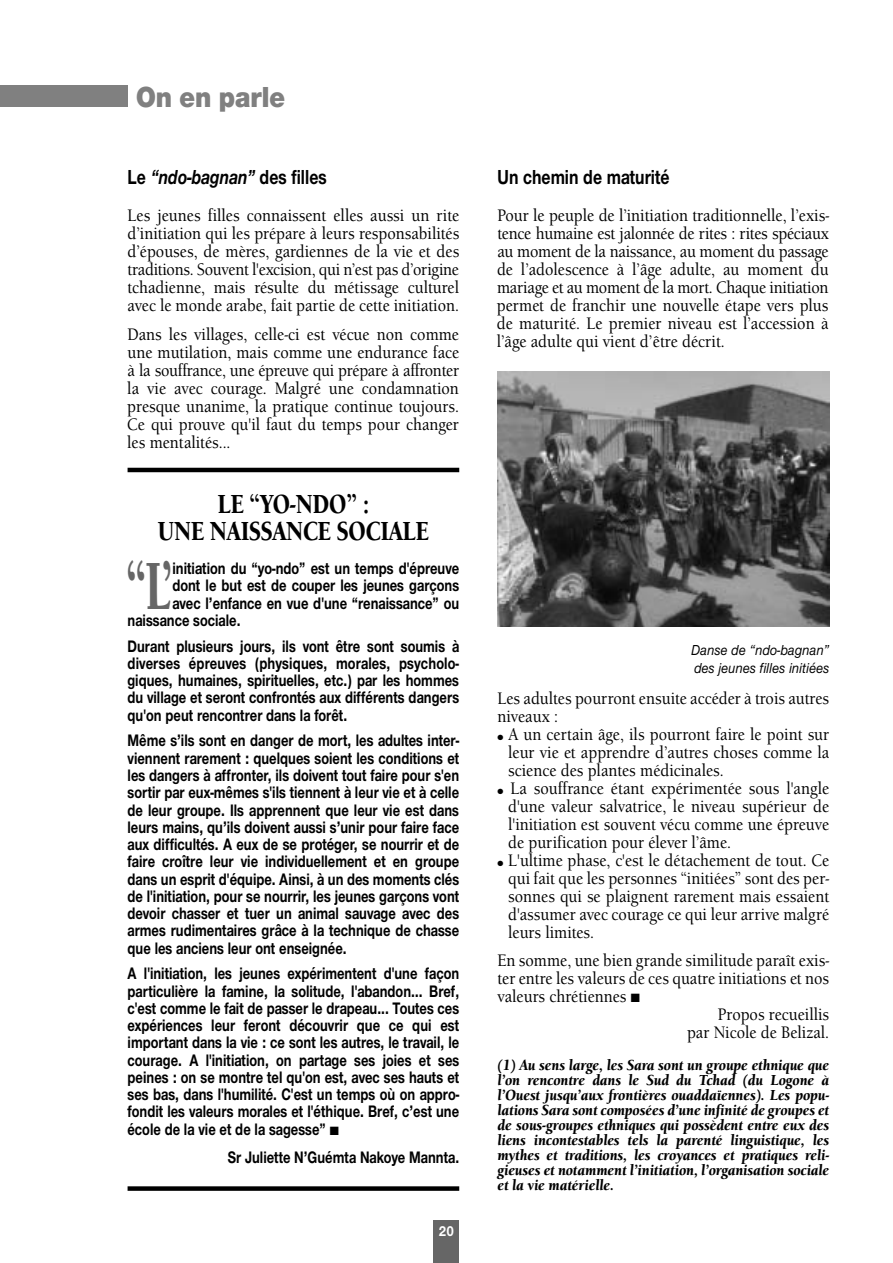
<style>
.page{position:relative;width:893px;height:1263px;background:#fff}
.page>*{position:absolute;margin:0;border:0;box-sizing:border-box;transform-origin:0 0}
.t1{font:900 69px "Berkeley Old Style Itc T";color:#666;scale:.6 1}
.t2{font:900 30px "Nimbus Sans Novus T";color:#808080;scale:.9 1}
.t3{font:900 27px/27px "Berkeley Old Style Itc T";color:#000;text-align:center;scale:.8 1}
.t4{font:italic 700 21px "Nimbus Sans Novus T";color:#000;scale:.8 1}
.t5{font:700 21px "Nimbus Sans Novus T";color:#000;scale:.8 1}
.t6{font:500 17.25px/18px "Berkeley Old Style Itc T";color:#000;text-align:justify;scale:.9 1}
.t7{font:700 17.25px/17.2px "Nimbus Sans Novus T";color:#000;text-align:justify;scale:.8 1}
.t8{font:italic 900 15px/15px "Berkeley Old Style Itc T";color:#000;text-align:justify;scale:.9 1}
.t9{font:italic 500 15px/18px "Nimbus Sans Novus T";color:#000;scale:.9 1}
.t10{font:700 15px "Nimbus Sans Novus T";color:#fff;scale:.9 1}
.s1{font-style:normal}
</style>
<div class="page">
<div style="left:434px;top:1220px;width:25px;height:43px;background:#666"></div>
<div style="left:0;top:85px;width:128px;height:21px;background:#808080"></div>
<img style="left:497px;top:372px;width:332px;height:255px">
<hr style="left:128px;top:468px;width:331px;height:4px;background:#000">
<div style="left:128px;top:1186px;width:331px;height:5px;background:#000"></div>
<h2 class="t2" style="left:136px;top:79px;width:167px">On en parle</h2>
<p class="t4" style="left:128px;top:165px;width:250px"><span class="s1">Le</span> “ndo-bagnan” <span class="s1">des filles</span></p>
<p class="t6" style="left:127px;top:206px;width:370px">Les jeunes filles connaissent elles aussi un rite d’initiation qui les prépare à leurs responsabilités d’épouses, de mères, gardiennes de la vie et des traditions. Souvent l'excision, qui n’est pas d’origine tchadienne, mais résulte du métissage culturel avec le monde arabe, fait partie de cette initiation.</p>
<p class="t6" style="left:127px;top:325px;width:370px">Dans les villages, celle-ci est vécue non comme une mutilation, mais comme une endurance face à la souffrance, une épreuve qui prépare à affronter la vie avec courage. Malgré une condamnation presque unanime, la pratique continue toujours.<br>Ce qui prouve qu'il faut du temps pour changer les mentalités...</p>
<h3 class="t3" style="left:158px;top:490px;width:340px">LE “YO-NDO” :<br>UNE NAISSANCE SOCIALE</h3>
<h1 class="t1" style="left:126px;top:545px;width:79px">“L’</h1>
<p class="t7" style="left:172px;top:560px;width:360px">initiation du “yo-ndo” est un temps d'épreuve</p>
<p class="t7" style="left:172px;top:577px;width:360px">dont le but est de couper les jeunes garçons</p>
<p class="t7" style="left:172px;top:594px;width:360px">avec l’enfance en vue d'une “renaissance” ou</p>
<p class="t7" style="left:128px;top:611px;width:143px">naissance sociale.</p>
<p class="t7" style="left:127px;top:637px;width:416px">Durant plusieurs jours, ils vont être sont soumis à diverses épreuves (physiques, morales, psycholo&shy;giques, humaines, spirituelles, etc.) par les hommes du village et seront confrontés aux différents dangers qu'on peut rencontrer dans la forêt.</p>
<p class="t7" style="left:127px;top:732px;width:416px">Même s’ils sont en danger de mort, les adultes inter&shy;viennent rarement : quelques soient les conditions et les dangers à affronter, ils doivent tout faire pour s'en sortir par eux-mêmes s'ils tiennent à leur vie et à celle de leur groupe. Ils apprennent que leur vie est dans leurs mains, qu’ils doivent aussi s’unir pour faire face aux difficultés. A eux de se protéger, se nourrir et de faire croître leur vie individuellement et en groupe dans un esprit d'équipe. Ainsi, à un des moments clés de l'initiation, pour se nourrir, les jeunes garçons vont devoir chasser et tuer un animal sauvage avec des armes rudimentaires grâce à la technique de chasse que les anciens leur ont enseignée.</p>
<p class="t7" style="left:127px;top:965px;width:416px">A l'initiation, les jeunes expérimentent d'une façon particulière la famine, la solitude, l'abandon… Bref, c'est comme le fait de passer le drapeau... Toutes ces expériences leur feront découvrir que ce qui est important dans la vie : ce sont les autres, le travail, le courage. A l'initiation, on partage ses joies et ses peines : on se montre tel qu'on est, avec ses hauts et ses bas, dans l'humilité. C'est un temps où on appro&shy;fondit les valeurs morales et l'éthique. Bref, c’est une école de la vie et de la sagesse” ■</p>
<p class="t7" style="left:228px;top:1148px;width:291px">Sr Juliette N’Guémta Nakoye Mannta.</p>
<p class="t10" style="left:439px;top:1222px;width:18px">20</p>
<p class="t5" style="left:497px;top:165px;width:216px">Un chemin de maturité</p>
<p class="t6" style="left:497px;top:206px;width:371px">Pour le peuple de l’initiation traditionnelle, l’exis&shy;tence humaine est jalonnée de rites : rites spéciaux au moment de la naissance, au moment du passage de l’adolescence à l’âge adulte, au moment du mariage et au moment de la mort. Chaque initiation permet de franchir une nouvelle étape vers plus de maturité. Le premier niveau est l’accession à l’âge adulte qui vient d’être décrit.</p>
<p class="t9" style="left:691px;top:640px;width:155px">Danse de “ndo-bagnan” des jeunes filles initiées</p>
<p class="t6" style="left:497px;top:689px;width:370px">Les adultes pourront ensuite accéder à trois autres niveaux :</p>
<p class="t6" style="left:508px;top:725px;width:358px;text-indent:-11px">● A un certain âge, ils pourront faire le point sur leur vie et apprendre d’autres choses comme la science des plantes médicinales.</p>
<p class="t6" style="left:508px;top:779px;width:358px;text-indent:-11px">● La souffrance étant expérimentée sous l'angle d'une valeur salvatrice, le niveau supérieur de l'initiation est souvent vécu comme une épreuve de purification pour élever l’âme.</p>
<p class="t6" style="left:508px;top:851px;width:358px;text-indent:-11px">● L'ultime phase, c'est le détachement de tout. Ce qui fait que les personnes “initiées” sont des per&shy;sonnes qui se plaignent rarement mais essaient d'assumer avec courage ce qui leur arrive malgré leurs limites.</p>
<p class="t6" style="left:497px;top:951px;width:370px">En somme, une bien grande similitude paraît exis-</p>
<p class="t6" style="left:497px;top:969px;width:370px">ter entre les valeurs de ces quatre initiations et nos</p>
<p class="t6" style="left:498px;top:987px;width:160px">valeurs chrétiennes ■</p>
<p class="t6" style="left:718px;top:1005px;width:125px">Propos recueillis</p>
<p class="t6" style="left:687px;top:1023px;width:159px">par Nicole de Belizal.</p>
<p class="t8" style="left:497px;top:1058px;width:370px">(1) Au sens large, les Sara sont un groupe ethnique que l’on rencontre dans le Sud du Tchad (du Logone à l’Ouest jusqu’aux frontières ouaddaïennes). Les popu&shy;lations Sara sont composées d’une infinité de groupes et de sous-groupes ethniques qui possèdent entre eux des liens incontestables tels la parenté linguistique, les mythes et traditions, les croyances et pratiques reli&shy;gieuses et notamment l’initiation, l’organisation sociale et la vie matérielle.</p>
</div>
